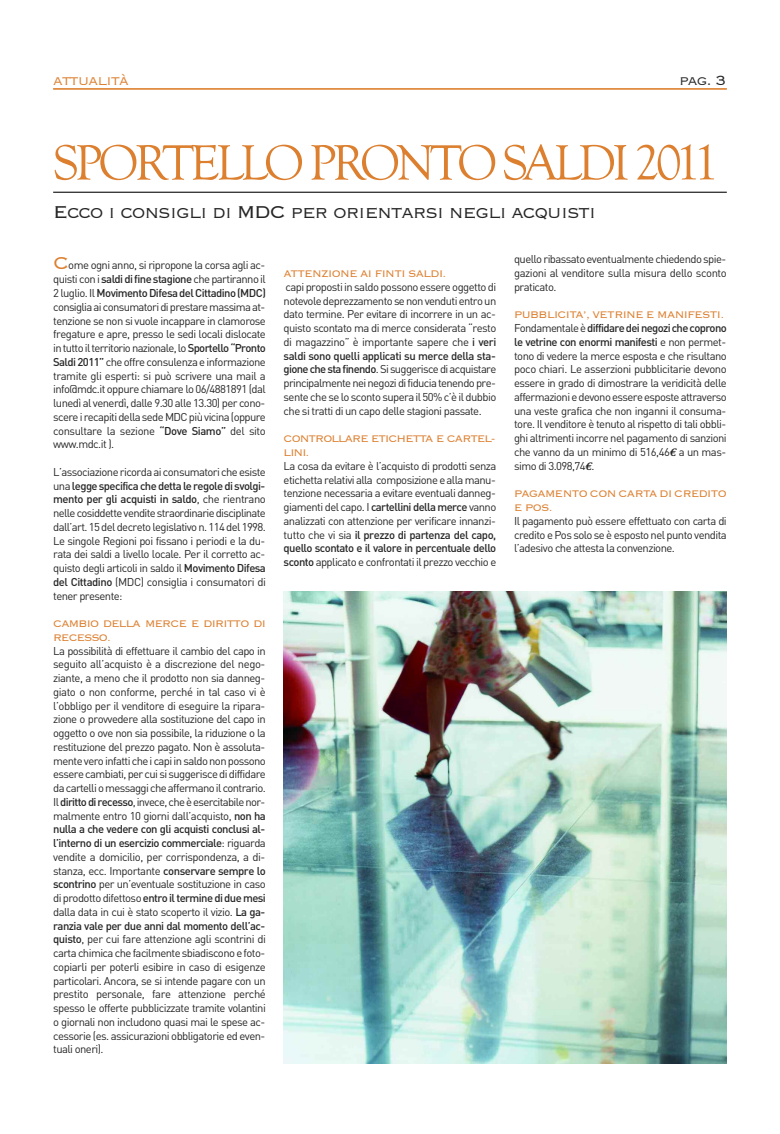
<style>
.page{position:relative;width:780px;height:1134px;background:#fff}
.page>*{position:absolute;margin:0;border:0;box-sizing:border-box;transform-origin:0 0}
.t1{font:51.25px "Goudy Old Style T";letter-spacing:-.075em;color:#dc7f2f}
.t2{font:300 22.5px "Copperplate";letter-spacing:-.05em;color:#272627}
.t3{font:300 17.5px "Copperplate";letter-spacing:-.05em;color:#dc7f2f}
.t4{font:300 17.5px "Copperplate";color:#272627}
.t5{font:300 12.5px/13.8px "Copperplate";letter-spacing:-.05em;color:#dc7f2f}
.t6{font:300 12.5px/13.8px "Copperplate";letter-spacing:-.075em;color:#dc7f2f}
.t7{font:11.25px/13.8px "DI Nregular";letter-spacing:-.05em;color:#272627;text-align:justify}
.t8{font:500 11.25px/13.8px "DI Nmedium";letter-spacing:-.05em;color:#272627}
.s1{font-family:"Copperplate";font-weight:300;font-size:22.5px;color:#dc7f2f}
.s2{font-family:"DI Nmedium";font-weight:500}
.s3{font-family:"DI Nregular";font-weight:400}
.s4{font-family:"Cambria";font-weight:700;font-style:italic}
</style>
<div class="page">
<hr style="left:53px;top:192px;width:673px;height:1px;background:#272627">
<img style="left:283px;top:592px;width:443px;height:471px">
<hr style="left:53px;top:88px;width:673px;height:2px;background:#dc7f2f">
<h3 class="t3" style="left:53px;top:69px;width:77px">attualità</h3>
<h3 class="t4" style="left:679px;top:69px;width:49px">pag. 3</h3>
<h1 class="t1" style="left:53px;top:132px;width:666px">SPORTELLO PRONTO SALDI 2011</h1>
<h2 class="t2" style="left:53px;top:197px;width:544px">Ecco i consigli di MDC per orientarsi negli acquisti</h2>
<p class="t7" style="left:53px;top:258px;width:214px"><span class="s1">C</span>ome ogni anno, si ripropone la corsa agli ac&shy;quisti con i <span class="s2">saldi di fine stagione</span> che partiranno il</p>
<p class="t8" style="left:53px;top:286px;width:214px"><span class="s3">2 luglio. Il</span> Movimento Difesa del Cittadino (MDC)</p>
<p class="t7" style="left:53px;top:300px;width:214px">consiglia ai consumatori di prestare massima at&shy;tenzione se non si vuole incappare in clamorose fregature e apre, presso le sedi locali dislocate in tutto il territorio nazionale, lo <span class="s2">Sportello“Pronto Saldi 2011”</span> che offre consulenza e informazione tramite gli esperti: si può scrivere una mail a info@mdc.it oppure chiamare lo 06/4881891 (dal lunedì al venerdì, dalle 9.30 alle 13.30) per cono&shy;scere i recapiti della sede MDC più vicina (oppure consultare la sezione <span class="s2">“Dove Siamo”</span> del sito www.mdc.it ).</p>
<p class="t7" style="left:53px;top:465px;width:214px">L’associazione ricorda ai consumatori che esiste</p>
<p class="t8" style="left:53px;top:478px;width:214px"><span class="s3">una</span> legge specifica che detta le regole di svolgi&shy;mento per gli acquisti in saldo<span class="s3">, che rientrano</span></p>
<p class="t7" style="left:53px;top:506px;width:214px">nelle cosiddette vendite straordinarie disciplinate dall’art. 15 del decreto legislativo n. 114 del 1998.<br>Le singole Regioni poi fissano i periodi e la du&shy;rata dei saldi a livello locale. Per il corretto ac&shy;quisto degli articoli in saldo il <span class="s2">Movimento Difesa del Cittadino</span> (MDC) consiglia i consumatori di tener presente:</p>
<p class="t5" style="left:53px;top:616px;width:214px">CAMBIO DELLA MERCE E DIRITTO DI<br>RECESSO.</p>
<p class="t7" style="left:53px;top:643px;width:214px">La possibilità di effettuare il cambio del capo in seguito all’acquisto è a discrezione del nego&shy;ziante, a meno che il prodotto non sia danneg&shy;giato o non conforme, perché in tal caso vi è l’obbligo per il venditore di eseguire la ripara&shy;zione o provvedere alla sostituzione del capo in oggetto o ove non sia possibile, la riduzione o la restituzione del prezzo pagato. Non è assoluta&shy;mente vero infatti che i capi in saldo non possono essere cambiati, per cui si suggerisce di diffidare da cartelli o messaggi che affermano il contrario.<br>Il <span class="s2">dirittodirecesso</span>, invece, che è esercitabile nor&shy;malmente entro 10 giorni dall’acquisto, <span class="s2">non ha</span></p>
<p class="t8" style="left:53px;top:822px;width:214px">nulla a che vedere con gli acquisti conclusi al&shy;l’interno di un esercizio commerciale<span class="s3">: riguarda</span></p>
<p class="t7" style="left:53px;top:850px;width:214px">vendite a domicilio, per corrispondenza, a di&shy;stanza, ecc. Importante <span class="s2">conservare sempre lo scontrino</span> per un’eventuale sostituzione in caso</p>
<p class="t8" style="left:53px;top:891px;width:214px"><span class="s3">di prodotto difettoso</span> entro il termine di due mesi</p>
<p class="t7" style="left:53px;top:905px;width:214px">dalla data in cui è stato scoperto il vizio. <span class="s2">La ga-</span></p>
<p class="t8" style="left:53px;top:918px;width:214px">ranzia vale per due anni dal momento dell’ac-</p>
<p class="t7" style="left:53px;top:932px;width:214px"><span class="s2">quisto</span>, per cui fare attenzione agli scontrini di carta chimica che facilmente sbiadiscono e foto&shy;copiarli per poterli esibire in caso di esigenze particolari. Ancora, se si intende pagare con un prestito personale, fare attenzione perché spesso le offerte pubblicizzate tramite volantini o giornali non includono quasi mai le spese ac&shy;cessorie (es. assicurazioni obbligatorie ed even&shy;tuali oneri).</p>
<p class="t5" style="left:283px;top:266px;width:164px">ATTENZIONE AI FINTI SALDI.</p>
<p class="t7" style="left:283px;top:280px;width:214px">capi proposti in saldo possono essere oggetto di notevole deprezzamento se non venduti entro un dato termine. Per evitare di incorrere in un ac&shy;quisto scontato ma di merce considerata “resto di magazzino” è importante sapere che <span class="s2">i veri</span></p>
<p class="t8" style="left:283px;top:348px;width:214px">saldi sono quelli applicati su merce della sta-</p>
<p class="t7" style="left:283px;top:362px;width:214px"><span class="s2">gionechestafinendo</span>. Si suggerisce di acquistare principalmente nei negozi di fiducia tenendo pre&shy;sente che se lo sconto supera il 50% c’è il dubbio che si tratti di un capo delle stagioni passate.</p>
<p class="t6" style="left:283px;top:431px;width:213px">CONTROLLARE ETICHETTA E CARTEL-<br>LINI.</p>
<p class="t7" style="left:283px;top:459px;width:214px">La cosa da evitare è l’acquisto di prodotti senza etichetta relativi alla composizione e alla manu&shy;tenzione necessaria a evitare eventuali danneg&shy;giamenti del capo. I <span class="s2">cartellini della merce</span> vanno analizzati con attenzione per verificare innanzi-</p>
<p class="t8" style="left:283px;top:527px;width:214px"><span class="s3">tutto che vi sia</span> il prezzo di partenza del capo, quello scontato e il valore in percentuale dello</p>
<p class="t7" style="left:283px;top:555px;width:214px"><span class="s2">sconto</span> applicato e confrontati il prezzo vecchio e</p>
<p class="t7" style="left:514px;top:252px;width:214px">quello ribassato eventualmente chiedendo spie&shy;gazioni al venditore sulla misura dello sconto praticato.</p>
<p class="t5" style="left:514px;top:307px;width:211px">PUBBLICITA’, VETRINE E MANIFESTI.</p>
<p class="t8" style="left:514px;top:321px;width:214px"><span class="s3">Fondamentale è</span> diffidaredeinegozichecoprono le vetrine con enormi manifesti <span class="s3">e non permet-</span></p>
<p class="t7" style="left:514px;top:349px;width:214px">tono di vedere la merce esposta e che risultano poco chiari. Le asserzioni pubblicitarie devono essere in grado di dimostrare la veridicità delle affermazioni e devono essere esposte attraverso una veste grafica che non inganni il consuma&shy;tore. Il venditore è tenuto al rispetto di tali obbli&shy;ghi altrimenti incorre nel pagamento di sanzioni che vanno da un minimo di 516,46<span class="s4">€</span> a un mas&shy;simo di 3.098,74<span class="s4">€</span>.</p>
<p class="t5" style="left:514px;top:486px;width:214px">PAGAMENTO CON CARTA DI CREDITO<br>E POS.</p>
<p class="t7" style="left:514px;top:514px;width:214px">Il pagamento può essere effettuato con carta di credito e Pos solo se è esposto nel punto vendita l’adesivo che attesta la convenzione.</p>
</div>
